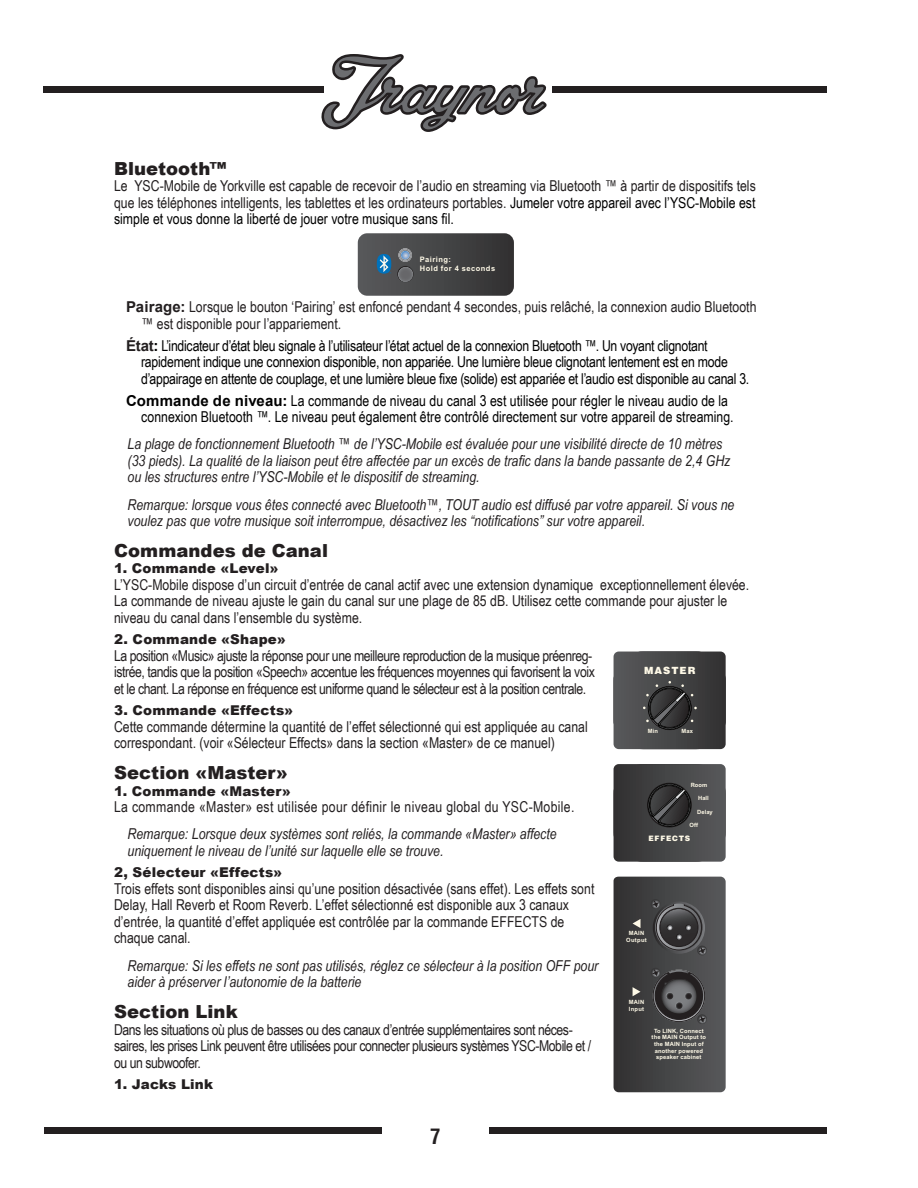
<style>
.page{position:relative;width:918px;height:1188px;background:#fff}
.page>*{position:absolute;margin:0;border:0;box-sizing:border-box;transform-origin:0 0}
.t1{font:700 condensed 21px "Helvetica";color:#231f20}
.Section_Head{font:900 18px "Arial";letter-spacing:.005em;color:#231f20}
.Body_1{font:15px/16.5px "Arial Narrow";color:#231f20}
.NOTE{font:italic 15px/16.5px "Arial Narrow";color:#231f20}
.Bullets_-_indent{font:15px/16.5px "Arial Narrow";letter-spacing:-.015em;color:#000}
.Body_1-2{font:15px/16.5px "Arial Narrow";letter-spacing:-.03em;color:#231f20}
.Bullets_-_indent-2{font:15px/16.5px "Arial Narrow";letter-spacing:.005em;color:#231f20}
.Body_1-3{font:15px "Arial Narrow";letter-spacing:.02em;color:#231f20}
.Section_Subhead{font:900 13.5px "Arial";letter-spacing:.015em;color:#231f20}
.t2{font:900 9.9px "Helvetica";letter-spacing:.1em;color:#fef9e7}
.t3{font:700 7.5px/8.4px "Arial";letter-spacing:.065em;color:#fef9e7}
.t4{font:900 7.5px "Helvetica";letter-spacing:.1em;color:#fef9e7}
.t5{font:700 5.85px/6.6px "Arial";letter-spacing:.025em;color:#fef9e7;text-align:center}
.t6{font:700 5.85px/7.1px "Arial";letter-spacing:.05em;color:#fef9e7}
.t7{font:700 5.85px/12.8px "Arial";color:#fef9e7;text-align:right}
.s1{color:#000}
.s2{font-family:"Arial";font-weight:700}
.s3{font-family:"Arial";font-weight:700;color:#231f20}
</style>
<div class="page">
<div style="left:44px;top:1128px;width:337px;height:6px;background:#231f20"></div>
<div style="left:489px;top:1128px;width:338px;height:6px;background:#231f20"></div>
<div style="left:44px;top:87px;width:280px;height:6px;background:#231f20"></div>
<div style="left:552px;top:87px;width:275px;height:6px;background:#231f20"></div>
<svg style="left:321px;top:54px;width:226px;height:78px"></svg>
<svg style="left:614px;top:877px;width:112px;height:215px;background:#464647"></svg>
<svg style="left:614px;top:764px;width:112px;height:98px;background:#424244"></svg>
<svg style="left:614px;top:652px;width:112px;height:97px;background:#434344"></svg>
<svg style="left:358px;top:233px;width:156px;height:63px;background:#494b4e"></svg>
<p class="Section_Head" style="left:114px;top:155px;width:114px">Bluetooth™</p>
<p class="Body_1" style="left:114px;top:177px;width:643px;text-align:justify">Le YSC-Mobile de Yorkville est capable de recevoir de l’audio en streaming via Bluetooth ™ à partir de dispositifs tels que les téléphones intelligents, les tablettes et les ordinateurs portables. <span class="s1">Jumeler votre appareil avec l’YSC-Mobile est simple et vous donne la liberté de jouer votre musique sans fil.</span></p>
<p class="t3" style="left:420px;top:255px;width:77px">Pairing:<br>Hold for 4 seconds</p>
<p class="Bullets_-_indent-2" style="left:141px;top:298px;width:617px;text-indent:-15px"><span class="s2">Pairage:</span> Lorsque le bouton ‘Pairing’ est enfoncé pendant 4 secondes, puis relâché, la connexion audio Bluetooth ™ est disponible pour l’appariement.</p>
<p class="Bullets_-_indent" style="left:141px;top:337px;width:610px;text-indent:-15px"><span class="s3">État</span><span class="s2">:</span> L’indicateur d’état bleu signale à l’utilisateur l’état actuel de la connexion Bluetooth ™. Un voyant clignotant rapidement indique une connexion disponible, non appariée. Une lumière bleue clignotant lentement est en mode d’appairage en attente de couplage, et une lumière bleue fixe (solide) est appariée et l’audio est disponible au canal 3.</p>
<p class="Bullets_-_indent" style="left:141px;top:391px;width:594px;text-indent:-15px"><span class="s2">Commande de niveau:</span> La commande de niveau du canal 3 est utilisée pour régler le niveau audio de la connexion Bluetooth ™. Le niveau peut également être contrôlé directement sur votre appareil de streaming.</p>
<p class="NOTE" style="left:128px;top:436px;width:604px">La plage de fonctionnement Bluetooth ™ de l’YSC-Mobile est évaluée pour une visibilité directe de 10 mètres (33 pieds). La qualité de la liaison peut être affectée par un excès de trafic dans la bande passante de 2,4 GHz ou les structures entre l’YSC-Mobile et le dispositif de streaming.</p>
<p class="NOTE" style="left:128px;top:496px;width:608px">Remarque: lorsque vous êtes connecté avec Bluetooth™, TOUT audio est diffusé par votre appareil. Si vous ne voulez pas que votre musique soit interrompue, désactivez les “notifications” sur votre appareil.</p>
<p class="Section_Head" style="left:114px;top:538px;width:215px">Commandes de Canal</p>
<p class="Section_Subhead" style="left:114px;top:559px;width:166px">1. Commande «Level»</p>
<p class="Body_1" style="left:114px;top:576px;width:637px">L’YSC-Mobile dispose d’un circuit d’entrée de canal actif avec une extension dynamique exceptionnellement élevée.<br>La commande de niveau ajuste le gain du canal sur une plage de 85 dB. Utilisez cette commande pour ajuster le niveau du canal dans l’ensemble du système.</p>
<p class="Section_Subhead" style="left:114px;top:630px;width:173px">2. Commande «Shape»</p>
<p class="Body_1-2" style="left:114px;top:647px;width:482px">La position «Music» ajuste la réponse pour une meilleure reproduction de la musique préenreg&shy;istrée, tandis que la position «Speech» accentue les fréquences moyennes qui favorisent la voix et le chant. La réponse en fréquence est uniforme quand le sélecteur est à la position centrale.</p>
<p class="Section_Subhead" style="left:114px;top:701px;width:181px">3. Commande «Effects»</p>
<p class="Body_1" style="left:114px;top:718px;width:475px">Cette commande détermine la quantité de l’effet sélectionné qui est appliquée au canal correspondant. (voir «Sélecteur Effects» dans la section «Master» de ce manuel)</p>
<p class="Section_Head" style="left:114px;top:760px;width:175px">Section «Master»</p>
<p class="Section_Subhead" style="left:114px;top:781px;width:178px">1. Commande «Master»</p>
<p class="Body_1-3" style="left:114px;top:796px;width:462px">La commande «Master» est utilisée pour définir le niveau global du YSC-Mobile.</p>
<p class="NOTE" style="left:128px;top:826px;width:431px">Remarque: Lorsque deux systèmes sont reliés, la commande «Master» affecte uniquement le niveau de l’unité sur laquelle elle se trouve.</p>
<p class="Section_Subhead" style="left:114px;top:863px;width:170px">2, Sélecteur «Effects»</p>
<p class="Body_1" style="left:114px;top:880px;width:482px">Trois effets sont disponibles ainsi qu’une position désactivée (sans effet). Les effets sont Delay, Hall Reverb et Room Reverb. L’effet sélectionné est disponible aux 3 canaux d’entrée, la quantité d’effet appliquée est contrôlée par la commande EFFECTS de chaque canal.</p>
<p class="NOTE" style="left:128px;top:957px;width:472px">Remarque: Si les effets ne sont pas utilisés, réglez ce sélecteur à la position OFF pour aider à préserver l’autonomie de la batterie</p>
<p class="Section_Head" style="left:114px;top:999px;width:125px">Section Link</p>
<p class="Body_1-2" style="left:114px;top:1021px;width:479px">Dans les situations où plus de basses ou des canaux d’entrée supplémentaires sont néces&shy;saires, les prises Link peuvent être utilisées pour connecter plusieurs systèmes YSC-Mobile et / ou un subwoofer.</p>
<p class="Section_Subhead" style="left:114px;top:1075px;width:101px">1. Jacks Link</p>
<p class="t2" style="left:644px;top:664px;width:53px">MASTER</p>
<p class="t5" style="left:648px;top:728px;width:12px">Min</p>
<p class="t5" style="left:681px;top:728px;width:13px">Max</p>
<p class="t7" style="left:691px;top:779px;width:20px">Room<br>Hall</p>
<p class="t5" style="left:697px;top:809px;width:17px">Delay</p>
<p class="t5" style="left:690px;top:822px;width:10px">Off</p>
<p class="t4" style="left:649px;top:833px;width:43px">EFFECTS</p>
<p class="t6" style="left:626px;top:930px;width:22px;text-align:center">MAIN<br>Output</p>
<p class="t6" style="left:629px;top:998px;width:17px">MAIN<br>Input</p>
<p class="t5" style="left:652px;top:1027px;width:56px">To LINK, Connect the MAIN Output to the MAIN Input of another powered speaker cabinet</p>
<h1 class="t1" style="left:430px;top:1126px;width:12px">7</h1>
</div>
